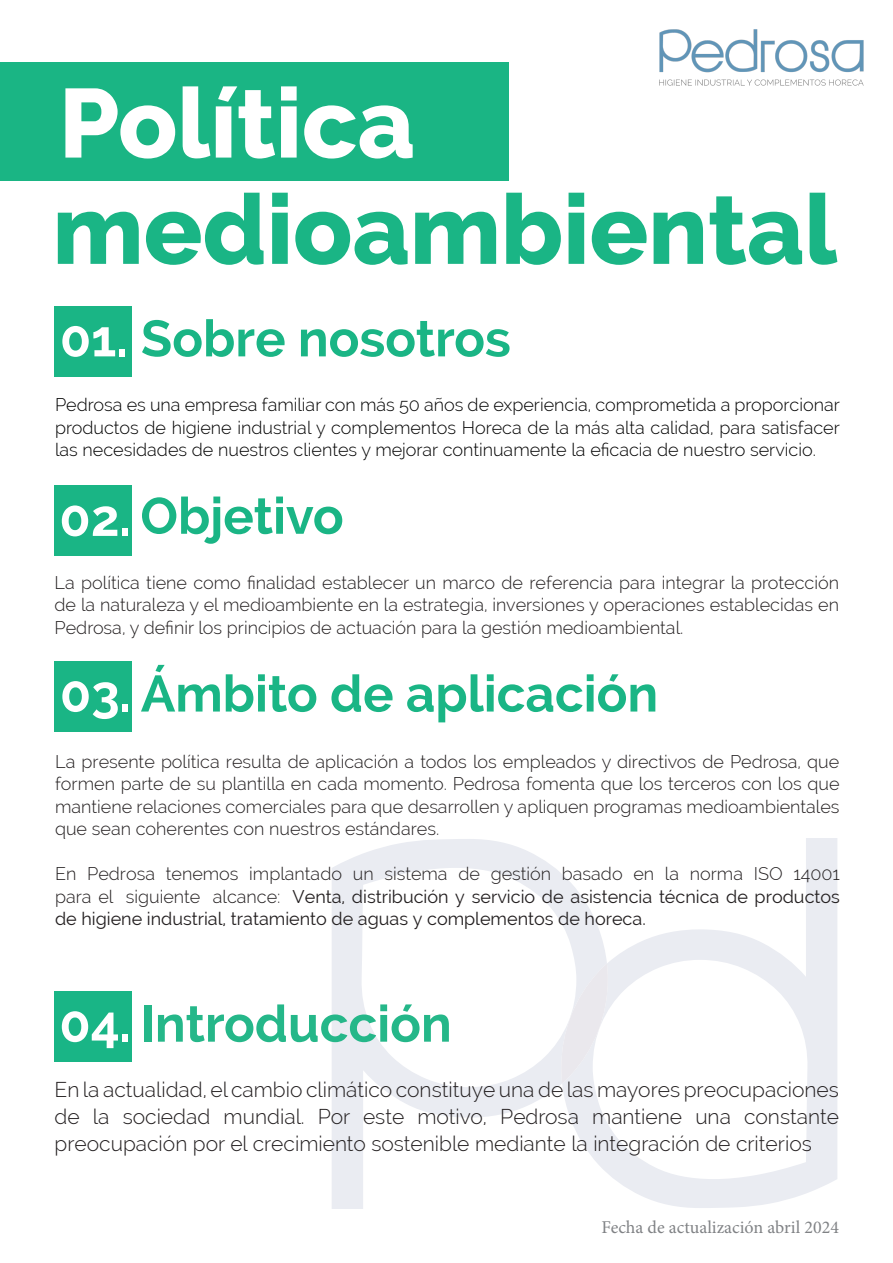
<style>
.page{position:relative;width:893px;height:1263px;background:#fff}
.page>*{position:absolute;margin:0;border:0;box-sizing:border-box;transform-origin:0 0}
.t1{font:800 97.5px "Raleway";color:#1ab585}
.t2{font:800 97.5px "Raleway";color:#fff}
.t3{font:700 51px "Raleway";color:#1ab585}
.t4{font:700 51px "Raleway";color:#25b789}
.t5{font:300 21px/27px "Raleway";color:#231f20;text-align:justify}
.t6{font:300 18px/22.5px "Raleway";color:#231f20;text-align:justify}
.t7{font:300 18px/22.5px "Raleway";color:#000001;text-align:justify}
.t8{font:18px/22.5px "Raleway";color:#231f20;text-align:justify}
.t9{font:18px "Minion Pro";color:#808285}
.t10{font:18px "Raleway";color:#7a7c7f}
.s1{color:#fff}
.s2{font-weight:300}
</style>
<div class="page">
<img style="left:659px;top:29px;width:205px;height:57px">
<svg style="left:607px;top:838px;width:230px;height:370px"></svg>
<svg style="left:332px;top:839px;width:275px;height:370px"></svg>
<svg style="left:561px;top:963px;width:47px;height:120px"></svg>
<div style="left:54px;top:486px;width:78px;height:70px;background:#1ab585"></div>
<div style="left:0;top:63px;width:508px;height:118px;background:#1ab584"></div>
<div style="left:54px;top:991px;width:78px;height:71px;background:#19b586"></div>
<div style="left:55px;top:661px;width:77px;height:71px;background:#1ab585"></div>
<div style="left:55px;top:306px;width:77px;height:70px;background:#1ab585"></div>
<p class="t2" style="left:59px;top:68px;width:358px">Política</p>
<p class="t1" style="left:53px;top:174px;width:786px">medioambiental</p>
<p class="t3" style="left:60px;top:309px;width:452px"><span class="s1">01.</span> Sobre nosotros</p>
<p class="t7" style="left:55px;top:394px;width:786px">Pedrosa es una empresa familiar con más 50 años de experiencia, comprometida a proporcionar productos de higiene industrial y complementos Horeca de la más alta calidad, para satisfacer las necesidades de nuestros clientes y mejorar continuamente la eficacia de nuestro servicio.</p>
<p class="t3" style="left:59px;top:487px;width:286px"><span class="s1">02.</span> Objetivo</p>
<p class="t6" style="left:55px;top:571px;width:786px">La política tiene como finalidad establecer un marco de referencia para integrar la protección de la naturaleza y el medioambiente en la estrategia, inversiones y operaciones establecidas en Pedrosa, y definir los principios de actuación para la gestión medioambiental.</p>
<p class="t3" style="left:60px;top:664px;width:600px"><span class="s1">03.</span> Ámbito de aplicación</p>
<p class="t6" style="left:55px;top:750px;width:786px">La presente política resulta de aplicación a todos los empleados y directivos de Pedrosa, que formen parte de su plantilla en cada momento. Pedrosa fomenta que los terceros con los que mantiene relaciones comerciales para que desarrollen y apliquen programas medioambientales que sean coherentes con nuestros estándares.</p>
<p class="t8" style="left:55px;top:863px;width:786px"><span class="s2">En Pedrosa tenemos implantado un sistema de gestión basado en la norma ISO 14001 para el siguiente alcance:</span> Venta, distribución y servicio de asistencia técnica de productos de higiene industrial, tratamiento de aguas y complementos de horeca.</p>
<p class="t4" style="left:59px;top:994px;width:394px"><span class="s1">04.</span> Introducción</p>
<p class="t5" style="left:55px;top:1076px;width:786px">En la actualidad, el cambio climático constituye una de las mayores preocupaciones de la sociedad mundial. Por este motivo, Pedrosa mantiene una constante preocupación por el crecimiento sostenible mediante la integración de criterios</p>
<p class="t9" style="left:602px;top:1215px;width:239px">Fecha de actualización abril 2024</p>
<p class="t10" style="left:755px;top:1216px;width:84px">Abril 2023</p>
</div>
